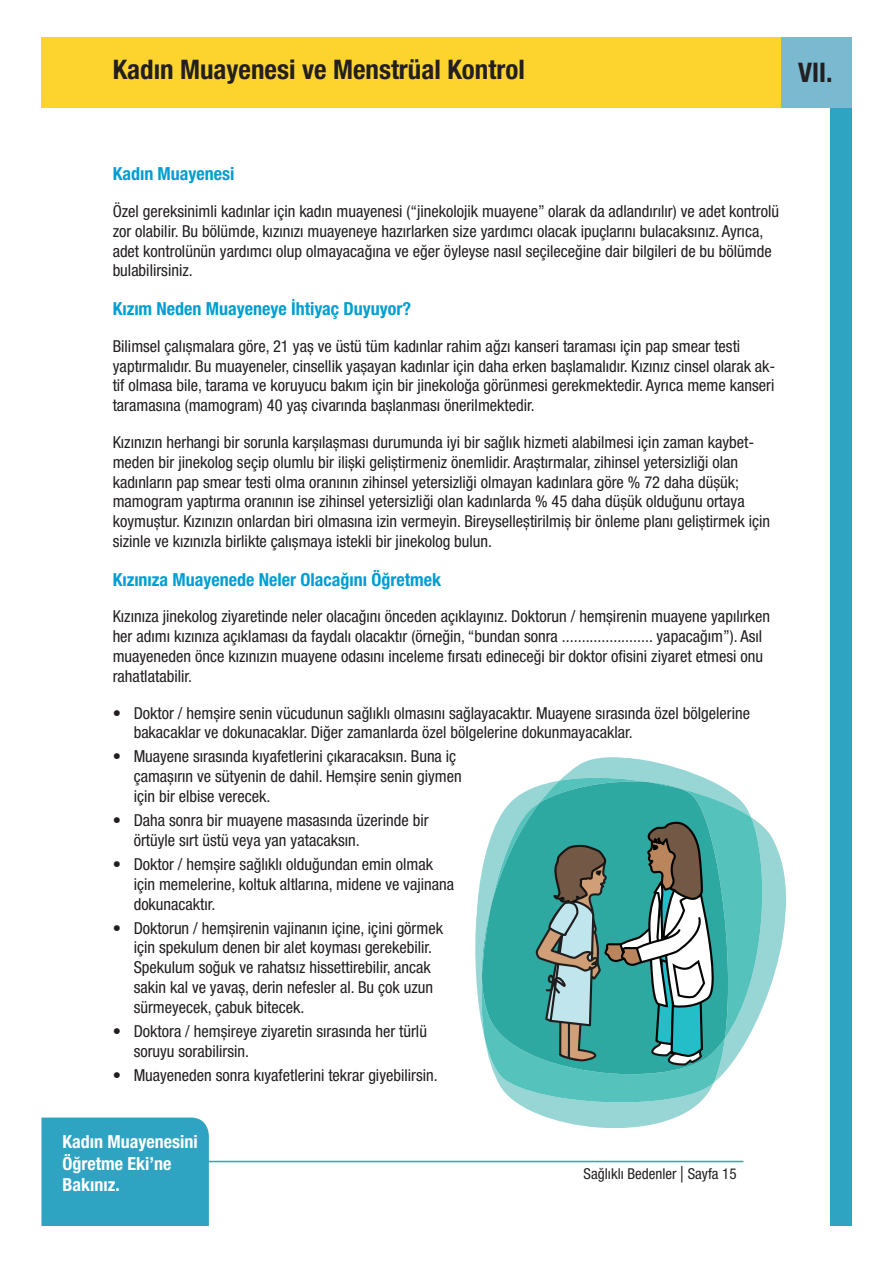
<style>
.page{position:relative;width:893px;height:1263px;background:#fff}
.page>*{position:absolute;margin:0;border:0;box-sizing:border-box;transform-origin:0 0}
.t1{font:700 condensed 27px "Helvetica Neue LT Pro";color:#231f20}
.t2{font:700 condensed 18px "Helvetica Neue LT Pro";color:#009ed2}
.t3{font:700 condensed 18px/21.6px "Helvetica Neue LT Pro";color:#fff}
.t4{font:condensed 16.5px/19.8px "Helvetica Neue LT Pro";color:#231f20}
.t5{font:condensed 15px "Helvetica Neue LT Pro";color:#231f20}
.s1{font-stretch:normal;font-size:16.5px}
</style>
<div class="page">
<hr style="left:149px;top:1161px;width:594px;height:1px;background:#2ea3c2">
<div style="left:830px;top:37px;width:21px;height:1188px;background:#2ea3c2"></div>
<div style="left:41px;top:1117px;width:168px;height:108px;background:#2ea3c2"></div>
<svg style="left:475px;top:757px;width:311px;height:371px"></svg>
<div style="left:41px;top:37px;width:810px;height:71px;background:#fdd42e"></div>
<div style="left:781px;top:37px;width:70px;height:71px;background:#7ab9d0"></div>
<h1 class="t1" style="left:113px;top:53px;width:414px">Kadın Muayenesi ve Menstrüal Kontrol</h1>
<h1 class="t1" style="left:798px;top:56px;width:36px">VII.</h1>
<p class="t2" style="left:113px;top:163px;width:123px">Kadın Muayenesi</p>
<p class="t4" style="left:113px;top:201px;width:668px">Özel gereksinimli kadınlar için kadın muayenesi (“jinekolojik muayene” olarak da adlandırılır) ve adet kontrolü zor olabilir. Bu bölümde, kızınızı muayeneye hazırlarken size yardımcı olacak ipuçlarını bulacaksınız. Ayrıca, adet kontrolünün yardımcı olup olmayacağına ve eğer öyleyse nasıl seçileceğine dair bilgileri de bu bölümde bulabilirsiniz.</p>
<p class="t2" style="left:113px;top:298px;width:300px">Kızım Neden Muayeneye İhtiyaç Duyuyor?</p>
<p class="t4" style="left:113px;top:336px;width:664px">Bilimsel çalışmalara göre, 21 yaş ve üstü tüm kadınlar rahim ağzı kanseri taraması için pap smear testi yaptırmalıdır. Bu muayeneler, cinsellik yaşayan kadınlar için daha erken başlamalıdır. Kızınız cinsel olarak ak&shy;tif olmasa bile, tarama ve koruyucu bakım için bir jinekoloğa görünmesi gerekmektedir. Ayrıca meme kanseri taramasına (mamogram) 40 yaş civarında başlanması önerilmektedir.</p>
<p class="t4" style="left:113px;top:432px;width:659px">Kızınızın herhangi bir sorunla karşılaşması durumunda iyi bir sağlık hizmeti alabilmesi için zaman kaybet&shy;meden bir jinekolog seçip olumlu bir ilişki geliştirmeniz önemlidir. Araştırmalar, zihinsel yetersizliği olan kadınların pap smear testi olma oranının zihinsel yetersizliği olmayan kadınlara göre % 72 daha düşük; mamogram yaptırma oranının ise zihinsel yetersizliği olan kadınlarda % 45 daha düşük olduğunu ortaya koymuştur. Kızınızın onlardan biri olmasına izin vermeyin. Bireyselleştirilmiş bir önleme planı geliştirmek için sizinle ve kızınızla birlikte çalışmaya istekli bir jinekolog bulun.</p>
<p class="t2" style="left:113px;top:568px;width:330px">Kızınıza Muayenede Neler Olacağını Öğretmek</p>
<p class="t4" style="left:113px;top:606px;width:659px">Kızınıza jinekolog ziyaretinde neler olacağını önceden açıklayınız. Doktorun / hemşirenin muayene yapılırken her adımı kızınıza açıklaması da faydalı olacaktır (örneğin, “bundan sonra ....................... yapacağım”). Asıl muayeneden önce kızınızın muayene odasını inceleme fırsatı edineceği bir doktor ofisini ziyaret etmesi onu rahatlatabilir.</p>
<p class="t4" style="left:134px;top:703px;width:618px;text-indent:-21px">• Doktor / hemşire senin vücudunun sağlıklı olmasını sağlayacaktır. Muayene sırasında özel bölgelerine bakacaklar ve dokunacaklar. Diğer zamanlarda özel bölgelerine dokunmayacaklar.</p>
<p class="t4" style="left:134px;top:747px;width:329px;text-indent:-21px">• Muayene sırasında kıyafetlerini çıkaracaksın. Buna iç çamaşırın ve sütyenin de dahil. Hemşire senin giymen için bir elbise verecek.</p>
<p class="t4" style="left:134px;top:810px;width:296px;text-indent:-21px">• Daha sonra bir muayene masasında üzerinde bir örtüyle sırt üstü veya yan yatacaksın.</p>
<p class="t4" style="left:134px;top:854px;width:322px;text-indent:-21px">• Doktor / hemşire sağlıklı olduğundan emin olmak için memelerine, koltuk altlarına, midene ve vajinana dokunacaktır.</p>
<p class="t4" style="left:134px;top:918px;width:311px;text-indent:-21px">• Doktorun / hemşirenin vajinanın içine, içini görmek için spekulum denen bir alet koyması gerekebilir.<br>Spekulum soğuk ve rahatsız hissettirebilir, ancak sakin kal ve yavaş, derin nefesler al. Bu çok uzun sürmeyecek, çabuk bitecek.</p>
<p class="t4" style="left:134px;top:1021px;width:295px;text-indent:-21px">• Doktora / hemşireye ziyaretin sırasında her türlü soruyu sorabilirsin.</p>
<p class="t4" style="left:113px;top:1065px;width:326px">• Muayeneden sonra kıyafetlerini tekrar giyebilirsin.</p>
<p class="t3" style="left:63px;top:1131px;width:137px">Kadın Muayenesini<br>Öğretme Eki’ne<br>Bakınız.</p>
<p class="t5" style="left:584px;top:1165px;width:154px">Sağlıklı Bedenler <span class="s1">|</span> Sayfa 15</p>
</div>
